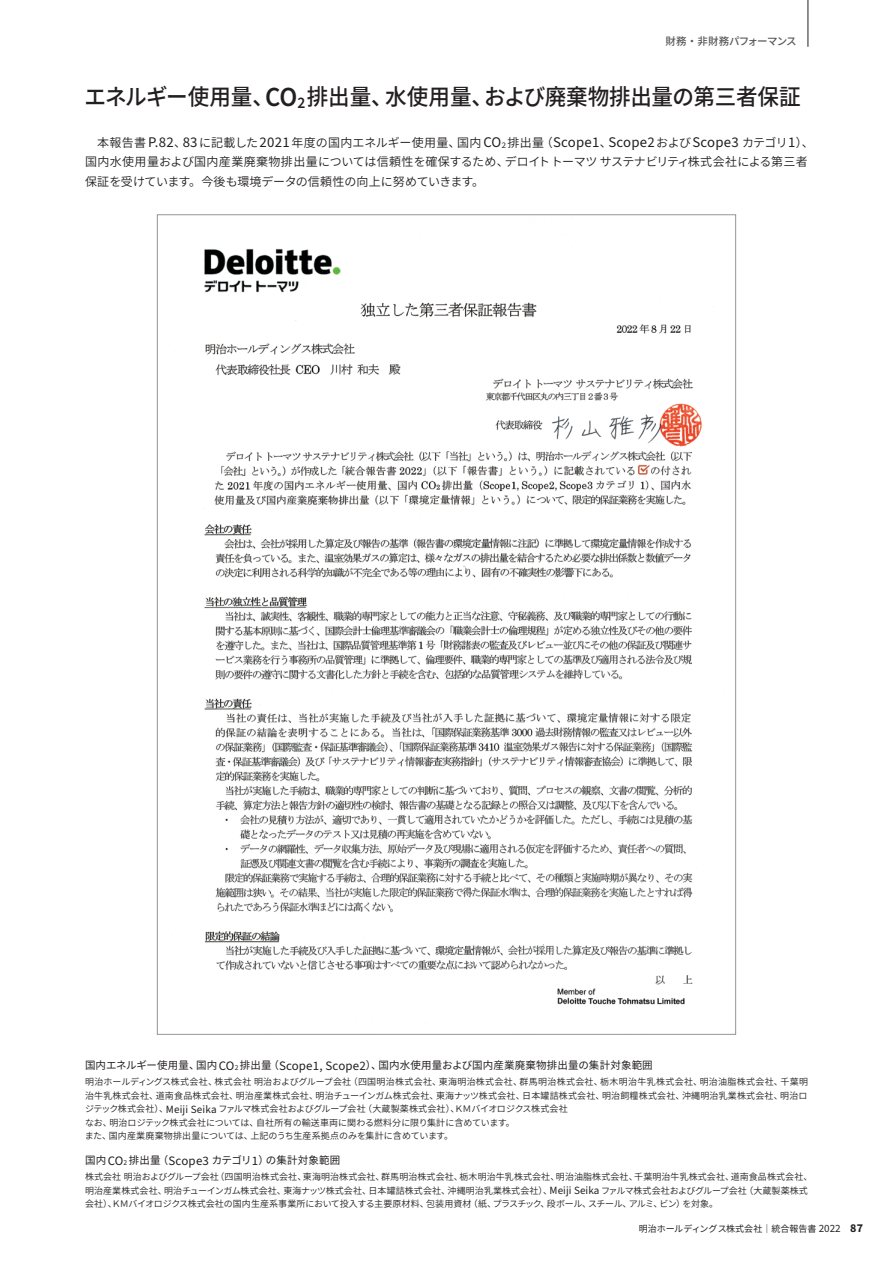
<style>
.page{position:relative;width:893px;height:1263px;background:#fff}
.page>*{position:absolute;margin:0;border:0;box-sizing:border-box;transform-origin:0 0}
.t1{font:500 22.5px "Source Han Sans";letter-spacing:-.01em;color:#231f20;scale:.96 1}
.t2{font:12px/19.5px "Source Han Sans";color:#231f20}
.t3{font:700 12px "Source Sans 3";color:#231f20}
.t4{font:10.5px "Source Han Sans";letter-spacing:.01em;color:#231f20}
.t5{font:500 10.5px "Source Han Sans";letter-spacing:-.065em;color:#57585a}
.t6{font:9px/13.5px "Source Han Sans";letter-spacing:.01em;color:#231f20}
.t7{font:9px "Source Han Sans";color:#231f20}
.s1{font-family:"Source Sans 3";font-weight:600;font-size:27.6px}
.s2{font-family:"Source Sans 3";font-size:14.7px}
.s3{font-family:"Source Sans 3";font-size:12.9px}
.s4{font-family:"Source Sans 3";font-size:7.5px}
.s5{font-family:"Source Sans 3";font-size:11.1px}
</style>
<div class="page">
<img style="left:204px;top:248px;width:498px;height:775px">
<hr style="left:807px;top:0;width:1px;height:47px;background:#231f20">
<p class="t5" style="left:665px;top:36px;width:133px">財務・非財務パフォーマンス</p>
<h1 class="t1" style="left:84px;top:84px;width:748px">エネルギー使用量、<span class="s1">CO</span><sub>2</sub>排出量、水使用量、および廃棄物排出量の第三者保証</h1>
<h2 class="t2" style="left:85px;top:133px;width:730px">　本報告書<span class="s2">P.82</span>、<span class="s2">83</span>に記載した<span class="s2">2021</span>年度の国内エネルギー使用量、国内<span class="s2">CO</span><sub>2</sub> 排出量（<span class="s2">Scope1</span>、<span class="s2">Scope2</span>および<span class="s2">Scope3</span> カテゴリ<span class="s2">1</span>）、国内水使用量および国内産業廃棄物排出量については信頼性を確保するため、デロイトトーマツサステナビリティ株式会社による第三者保証を受けています。今後も環境データの信頼性の向上に努めていきます。</h2>
<p class="t4" style="left:85px;top:1059px;width:569px">国内エネルギー使用量、国内<span class="s3">CO</span><span class="s4">2</span> 排出量（<span class="s3">Scope1, Scope2</span>）、国内水使用量および国内産業廃棄物排出量の集計対象範囲</p>
<p class="t6" style="left:85px;top:1075px;width:725px">明治ホールディングス株式会社、株式会社明治およびグループ会社（四国明治株式会社、東海明治株式会社、群馬明治株式会社、栃木明治牛乳株式会社、明治油脂株式会社、千葉明治牛乳株式会社、道南食品株式会社、明治産業株式会社、明治チューインガム株式会社、東海ナッツ株式会社、日本罐詰株式会社、明治飼糧株式会社、沖縄明治乳業株式会社、明治ロジテック株式会社）、<span class="s5">Meiji Seika</span> ファルマ株式会社およびグループ会社（大蔵製薬株式会社）、ＫＭバイオロジクス株式会社<br>なお、明治ロジテック株式会社については、自社所有の輸送車両に関わる燃料分に限り集計に含めています。<br>また、国内産業廃棄物排出量については、上記のうち生産系拠点のみを集計に含めています。</p>
<p class="t6" style="left:85px;top:1170px;width:729px">株式会社明治およびグループ会社（四国明治株式会社、東海明治株式会社、群馬明治株式会社、栃木明治牛乳株式会社、明治油脂株式会社、千葉明治牛乳株式会社、道南食品株式会社、明治産業株式会社、明治チューインガム株式会社、東海ナッツ株式会社、日本罐詰株式会社、沖縄明治乳業株式会社）、<span class="s5">Meiji Seika</span> ファルマ株式会社およびグループ会社（大蔵製薬株式会社）、ＫＭバイオロジクス株式会社の国内生産系事業所において投入する主要原材料、包装用資材（紙、プラスチック、段ボール、スチール、アルミ、ビン）を対象。</p>
<p class="t4" style="left:85px;top:1154px;width:257px">国内<span class="s3">CO</span><span class="s4">2</span> 排出量（<span class="s3">Scope3</span> カテゴリ<span class="s3">1</span>）の集計対象範囲</p>
<p class="t7" style="left:639px;top:1223px;width:203px">明治ホールディングス株式会社｜統合報告書 <span class="s5">2022</span></p>
<h2 class="t3" style="left:850px;top:1220px;width:15px">87</h2>
</div>
